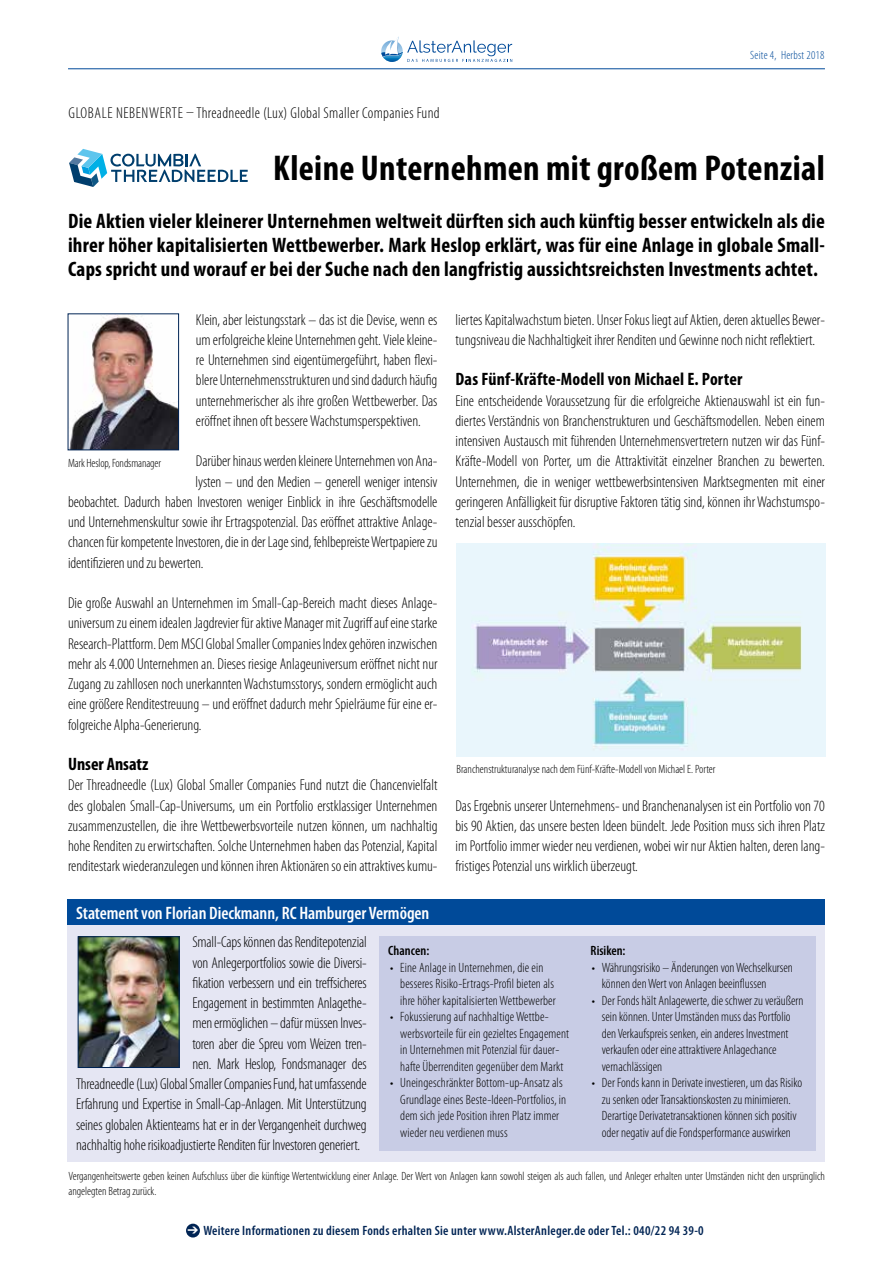
<style>
.page{position:relative;width:893px;height:1263px;background:#fff}
.page>*{position:absolute;margin:0;border:0;box-sizing:border-box;transform-origin:0 0}
.t1{font:700 condensed 36px "Myriad Pro";letter-spacing:.01em;color:#000}
.t2{font:700 condensed 21px/24px "Myriad Pro";letter-spacing:.01em;color:#000;text-align:justify}
.t3{font:700 condensed 18px "Myriad Pro";letter-spacing:.01em;color:#000}
.t4{font:600 condensed 18px "Myriad Pro";letter-spacing:-.005em;color:#fff}
.t5{font:300 condensed 15.75px/20.2px "Myriad Pro";letter-spacing:-.005em;color:#000;text-align:justify}
.t6{font:300 condensed 15.75px "Myriad Pro";letter-spacing:.02em;color:#000}
.t7{font:300 condensed 13.5px/16.5px "Myriad Pro";color:#000}
.t8{font:600 condensed 13.5px "Myriad Pro";letter-spacing:.02em;color:#002454}
.t9{font:600 condensed 13.5px "Myriad Pro";letter-spacing:.005em;color:#000}
.t10{font:300 condensed 12px/15px "Myriad Pro";color:#000}
.t11{font:300 condensed 12px "Myriad Pro";letter-spacing:.02em;color:#004a99}
</style>
<div class="page">
<hr style="left:68px;top:68px;width:757px;height:1px;background:#004a99">
<svg style="left:381px;top:36px;width:131px;height:26px"></svg>
<img style="left:456px;top:544px;width:370px;height:212px">
<svg style="left:69px;top:149px;width:179px;height:38px"></svg>
<img style="left:70px;top:315px;width:107px;height:133px">
<div style="left:68px;top:313px;width:111px;height:137px;border:1px solid #002454"></div>
<div style="left:68px;top:915px;width:757px;height:247px;background:#e5e6f3"></div>
<img style="left:80px;top:938px;width:98px;height:128px">
<div style="left:78px;top:936px;width:102px;height:132px;border:1px solid #002454"></div>
<div style="left:379px;top:936px;width:216px;height:215px;background:#c8cce5"></div>
<div style="left:582px;top:936px;width:234px;height:215px;background:#c8cce5"></div>
<div style="left:68px;top:899px;width:757px;height:26px;background:#004a99"></div>
<div style="left:186px;top:1224px;width:14px;height:13px;background:#002454;border-radius:50%"></div>
<p class="t11" style="left:750px;top:48px;width:76px">Seite 4, Herbst 2018</p>
<p class="t6" style="left:69px;top:104px;width:373px">GLOBALE NEBENWERTE – Threadneedle (Lux) Global Smaller Companies Fund</p>
<h1 class="t1" style="left:273px;top:146px;width:553px">Kleine Unternehmen mit großem Potenzial</h1>
<p class="t2" style="left:68px;top:209px;width:758px">Die Aktien vieler kleinerer Unternehmen weltweit dürften sich auch künftig besser entwickeln als die ihrer höher kapitalisierten Wettbewerber. Mark Heslop erklärt, was für eine Anlage in globale Small-Caps spricht und worauf er bei der Suche nach den langfristig aussichtsreichsten Investments achtet.</p>
<p class="t5" style="left:196px;top:309px;width:243px">Klein, aber leistungsstark – das ist die Devise, wenn es um erfolgreiche kleine Unternehmen geht. Viele kleine&shy;re Unternehmen sind eigentümergeführt, haben flexi&shy;blere Unternehmensstrukturen und sind dadurch häufig unternehmerischer als ihre großen Wettbewerber. Das eröffnet ihnen oft bessere Wachstumsperspektiven.</p>
<p class="t5" style="left:196px;top:451px;width:243px">Darüber hinaus werden kleinere Unternehmen von Ana-</p>
<p class="t5" style="left:196px;top:471px;width:243px">lysten – und den Medien – generell weniger intensiv</p>
<p class="t5" style="left:68px;top:491px;width:371px">beobachtet. Dadurch haben Investoren weniger Einblick in ihre Geschäftsmodelle</p>
<p class="t5" style="left:68px;top:512px;width:371px">und Unternehmenskultur sowie ihr Ertragspotenzial. Das eröffnet attraktive Anlage-</p>
<p class="t5" style="left:68px;top:532px;width:371px">chancen für kompetente Investoren, die in der Lage sind, fehlbepreiste Wertpapiere zu</p>
<p class="t5" style="left:68px;top:552px;width:137px">identifizieren und zu bewerten.</p>
<p class="t5" style="left:68px;top:593px;width:371px">Die große Auswahl an Unternehmen im Small-Cap-Bereich macht dieses Anlage&shy;universum zu einem idealen Jagdrevier für aktive Manager mit Zugriff auf eine starke Research-Plattform. Dem MSCI Global Smaller Companies Index gehören inzwischen mehr als 4.000 Unternehmen an. Dieses riesige Anlageuniversum eröffnet nicht nur Zugang zu zahllosen noch unerkannten Wachstumsstorys, sondern ermöglicht auch eine größere Renditestreuung – und eröffnet dadurch mehr Spielräume für eine er&shy;folgreiche Alpha-Generierung.</p>
<p class="t3" style="left:68px;top:753px;width:82px">Unser Ansatz</p>
<p class="t5" style="left:68px;top:775px;width:371px">Der Threadneedle (Lux) Global Smaller Companies Fund nutzt die Chancenvielfalt des globalen Small-Cap-Universums, um ein Portfolio erstklassiger Unternehmen zusammenzustellen, die ihre Wettbewerbsvorteile nutzen können, um nachhaltig hohe Renditen zu erwirtschaften. Solche Unternehmen haben das Potenzial, Kapital renditestark wiederanzulegen und können ihren Aktionären so ein attraktives kumu-</p>
<p class="t10" style="left:68px;top:456px;width:94px">Mark Heslop, Fondsmanager</p>
<p class="t4" style="left:76px;top:902px;width:355px">Statement von Florian Dieckmann, RC Hamburger Vermögen</p>
<p class="t5" style="left:455px;top:309px;width:371px">liertes Kapitalwachstum bieten. Unser Fokus liegt auf Aktien, deren aktuelles Bewer&shy;tungsniveau die Nachhaltigkeit ihrer Renditen und Gewinne noch nicht reflektiert.</p>
<p class="t3" style="left:455px;top:368px;width:288px">Das Fünf-Kräfte-Modell von Michael E. Porter</p>
<p class="t5" style="left:455px;top:390px;width:371px">Eine entscheidende Voraussetzung für die erfolgreiche Aktienauswahl ist ein fun&shy;diertes Verständnis von Branchenstrukturen und Geschäftsmodellen. Neben einem intensiven Austausch mit führenden Unternehmensvertretern nutzen wir das Fünf-Kräfte-Modell von Porter, um die Attraktivität einzelner Branchen zu bewerten.<br>Unternehmen, die in weniger wettbewerbsintensiven Marktsegmenten mit einer geringeren Anfälligkeit für disruptive Faktoren tätig sind, können ihr Wachstumspo&shy;tenzial besser ausschöpfen.</p>
<p class="t10" style="left:457px;top:761px;width:260px">Branchenstrukturanalyse nach dem Fünf-Kräfte-Modell von Michael E. Porter</p>
<p class="t5" style="left:455px;top:795px;width:371px">Das Ergebnis unserer Unternehmens- und Branchenanalysen ist ein Portfolio von 70 bis 90 Aktien, das unsere besten Ideen bündelt. Jede Position muss sich ihren Platz im Portfolio immer wieder neu verdienen, wobei wir nur Aktien halten, deren lang&shy;fristiges Potenzial uns wirklich überzeugt.</p>
<p class="t5" style="left:192px;top:932px;width:176px">Small-Caps können das Renditepotenzial</p>
<p class="t5" style="left:192px;top:952px;width:176px">von Anlegerportfolios sowie die Diversi-</p>
<p class="t5" style="left:192px;top:972px;width:176px">fikation verbessern und ein treffsicheres</p>
<p class="t5" style="left:192px;top:993px;width:176px">Engagement in bestimmten Anlagethe-</p>
<p class="t5" style="left:192px;top:1013px;width:176px">men ermöglichen – dafür müssen Inves-</p>
<p class="t5" style="left:192px;top:1033px;width:176px">toren aber die Spreu vom Weizen tren-</p>
<p class="t5" style="left:192px;top:1053px;width:176px">nen. Mark Heslop, Fondsmanager des</p>
<p class="t5" style="left:76px;top:1074px;width:292px">Threadneedle (Lux) Global Smaller Companies Fund, hat umfassende</p>
<p class="t5" style="left:76px;top:1094px;width:292px">Erfahrung und Expertise in Small-Cap-Anlagen. Mit Unterstützung</p>
<p class="t5" style="left:76px;top:1114px;width:292px">seines globalen Aktienteams hat er in der Vergangenheit durchweg</p>
<p class="t5" style="left:76px;top:1134px;width:285px">nachhaltig hohe risikoadjustierte Renditen für Investoren generiert.</p>
<p class="t9" style="left:388px;top:942px;width:43px">Chancen:</p>
<p class="t7" style="left:400px;top:959px;width:170px">Eine Anlage in Unternehmen, die ein besseres Risiko-Ertrags-Profil bieten als ihre höher kapitalisierten Wettbewerber Fokussierung auf nachhaltige Wettbe&shy;werbsvorteile für ein gezieltes Engagement in Unternehmen mit Potenzial für dauer&shy;hafte Überrenditen gegenüber dem Markt Uneingeschränkter Bottom-up-Ansatz als Grundlage eines Beste-Ideen-Portfolios, in dem sich jede Position ihren Platz immer wieder neu verdienen muss</p>
<p class="t7" style="left:390px;top:959px;width:5px">•</p>
<p class="t7" style="left:390px;top:1008px;width:5px">•</p>
<p class="t7" style="left:390px;top:1074px;width:5px">•</p>
<p class="t9" style="left:591px;top:942px;width:36px">Risiken:</p>
<p class="t7" style="left:602px;top:959px;width:203px">Währungsrisiko – Änderungen von Wechselkursen können den Wert von Anlagen beeinflussen<br>Der Fonds hält Anlagewerte, die schwer zu veräußern sein können. Unter Umständen muss das Portfolio den Verkaufspreis senken, ein anderes Investment verkaufen oder eine attraktivere Anlagechance vernachlässigen<br>Der Fonds kann in Derivate investieren, um das Risiko zu senken oder Transaktionskosten zu minimieren.<br>Derartige Derivatetransaktionen können sich positiv oder negativ auf die Fondsperformance auswirken</p>
<p class="t7" style="left:592px;top:959px;width:5px">•</p>
<p class="t7" style="left:592px;top:992px;width:5px">•</p>
<p class="t7" style="left:592px;top:1074px;width:5px">•</p>
<p class="t10" style="left:68px;top:1168px;width:758px">Vergangenheitswerte geben keinen Aufschluss über die künftige Wertentwicklung einer Anlage. Der Wert von Anlagen kann sowohl steigen als auch fallen, und Anleger erhalten unter Umständen nicht den ursprünglich angelegten Betrag zurück.</p>
<p class="t8" style="left:203px;top:1222px;width:502px">Weitere Informationen zu diesem Fonds erhalten Sie unter www.AlsterAnleger.de oder Tel.: 040/22 94 39-0</p>
</div>
